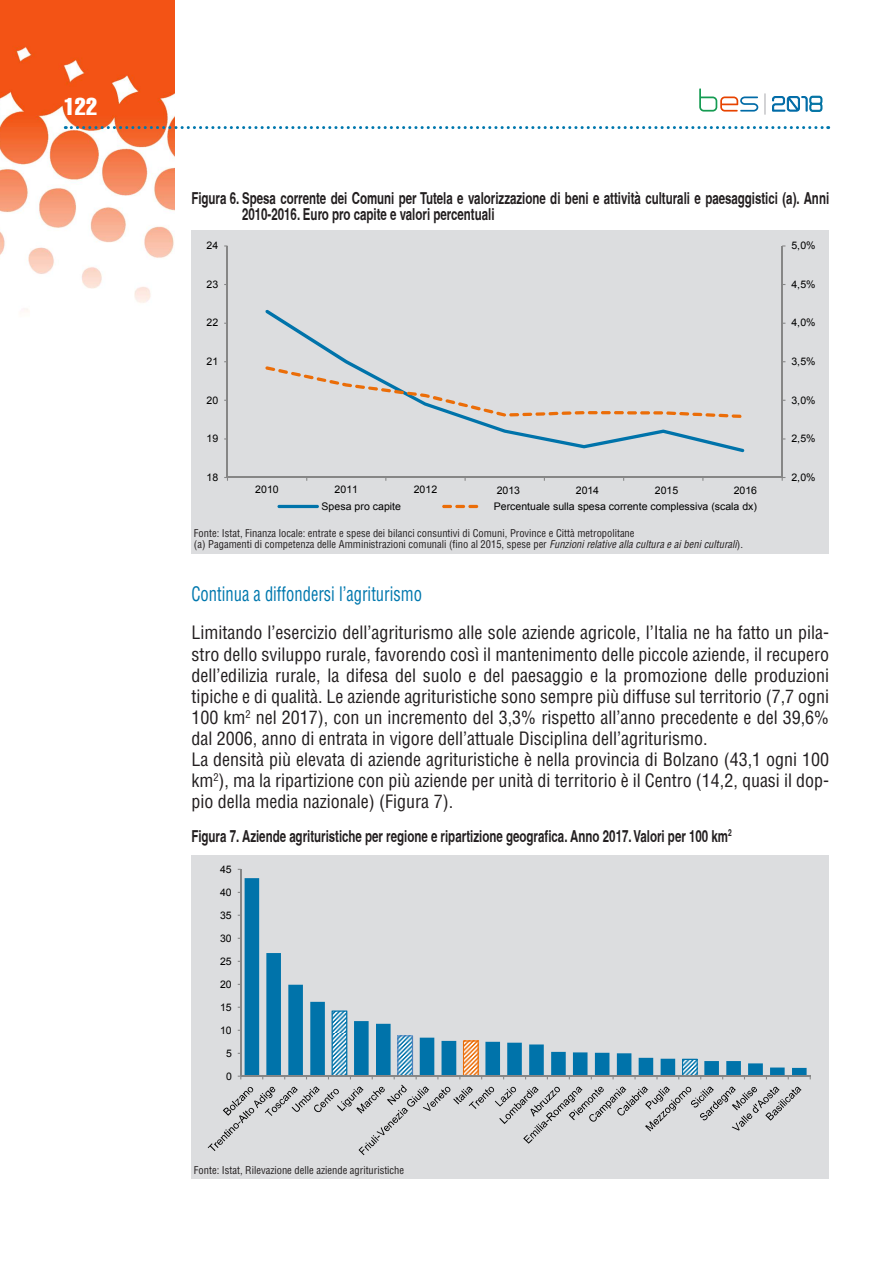
<style>
.page{position:relative;width:893px;height:1263px;background:#fff}
.page>*{position:absolute;margin:0;border:0;box-sizing:border-box;transform-origin:0 0}
.t1{font:24px "Helvetica LT Std Comp";color:#fff}
.t2{font:condensed 19.5px "Helvetica LT Std";color:#0078ae;scale:.85 1}
.t3{font:condensed 18px/21px "Helvetica LT Std";color:#231f20}
.t4{font:700 condensed 16.5px/16.5px "Helvetica";color:#231f20;scale:.85 1}
.t5{font:condensed 10.5px/10.5px "Helvetica LT Std";color:#231f20}
.t6{font:10.5px/16.4px "Arial";color:#000;text-align:right}
.s1{font-style:italic}
</style>
<div class="page">
<img style="left:0;top:0;width:174px;height:312px">
<svg style="left:65px;top:126px;width:764px;height:3px"></svg>
<svg style="left:765px;top:94px;width:1px;height:20px"></svg>
<svg style="left:699px;top:88px;width:59px;height:24px"></svg>
<svg style="left:772px;top:96px;width:51px;height:16px"></svg>
<div style="left:191px;top:856px;width:638px;height:323px;background:#dcdddf"></div>
<svg style="left:245px;top:878px;width:562px;height:198px"></svg>
<hr style="left:240px;top:869px;width:1px;height:207px;background:#868686">
<hr style="left:241px;top:1076px;width:569px;height:1px;background:#868686">
<svg style="left:328px;top:1010px;width:23px;height:69px"></svg>
<svg style="left:394px;top:1035px;width:23px;height:44px"></svg>
<svg style="left:459px;top:1040px;width:23px;height:39px"></svg>
<svg style="left:678px;top:1059px;width:23px;height:20px"></svg>
<svg style="left:208px;top:1085px;width:593px;height:70px"></svg>
<div style="left:191px;top:230px;width:638px;height:323px;background:#dcdddf"></div>
<hr style="left:782px;top:246px;width:1px;height:231px;background:#868686">
<hr style="left:227px;top:246px;width:1px;height:231px;background:#868686">
<hr style="left:227px;top:477px;width:555px;height:1px;background:#868686">
<svg style="left:265px;top:310px;width:479px;height:142px"></svg>
<svg style="left:265px;top:366px;width:476px;height:52px"></svg>
<hr style="left:277px;top:505px;width:42px;height:3px;background:#0073aa;border-radius:2px">
<svg style="left:442px;top:505px;width:36px;height:3px"></svg>
<h1 class="t1" style="left:64px;top:91px;width:35px">122</h1>
<p class="t4" style="left:242px;top:189px;width:692px;text-indent:-51px">Figura 6. Spesa corrente dei Comuni per Tutela e valorizzazione di beni e attività culturali e paesaggistici (a). Anni<br>2010-2016. Euro pro capite e valori percentuali</p>
<p class="t6" style="left:207px;top:238px;width:13px">24</p>
<p class="t6" style="left:207px;top:276px;width:13px">23</p>
<p class="t6" style="left:207px;top:315px;width:13px">22</p>
<p class="t6" style="left:207px;top:353px;width:13px">21</p>
<p class="t6" style="left:207px;top:392px;width:13px">20</p>
<p class="t6" style="left:207px;top:431px;width:13px">19</p>
<p class="t6" style="left:207px;top:469px;width:13px">18</p>
<p class="t6" style="left:255px;top:482px;width:25px">2010</p>
<p class="t6" style="left:335px;top:482px;width:25px">2011</p>
<p class="t6" style="left:414px;top:482px;width:25px">2012</p>
<p class="t6" style="left:321px;top:498px;width:81px">Spesa pro capite</p>
<p class="t6" style="left:494px;top:482px;width:265px">2016<br>Percentuale sulla spesa corrente complessiva (scala dx)</p>
<p class="t6" style="left:497px;top:482px;width:25px">2013</p>
<p class="t6" style="left:576px;top:482px;width:25px">2014</p>
<p class="t6" style="left:655px;top:482px;width:25px">2015</p>
<p class="t5" style="left:194px;top:528px;width:550px">Fonte: Istat, Finanza locale: entrate e spese dei bilanci consuntivi di Comuni, Province e Città metropolitane<br>(a) Pagamenti di competenza delle Amministrazioni comunali (fino al 2015, spese per <span class="s1">Funzioni relative alla cultura e ai beni culturali</span>).</p>
<p class="t6" style="left:791px;top:238px;width:26px">5,0%</p>
<p class="t6" style="left:791px;top:276px;width:26px">4,5%</p>
<p class="t6" style="left:791px;top:315px;width:26px">4,0%</p>
<p class="t6" style="left:791px;top:353px;width:26px">3,5%</p>
<p class="t6" style="left:791px;top:392px;width:26px">3,0%</p>
<p class="t6" style="left:791px;top:431px;width:26px">2,5%</p>
<p class="t6" style="left:791px;top:469px;width:26px">2,0%</p>
<p class="t2" style="left:191px;top:582px;width:273px">Continua a diffondersi l’agriturismo</p>
<p class="t3" style="left:191px;top:622px;width:639px">Limitando l’esercizio dell’agriturismo alle sole aziende agricole, l’Italia ne ha fatto un pila&shy;stro dello sviluppo rurale, favorendo così il mantenimento delle piccole aziende, il recupero dell’edilizia rurale, la difesa del suolo e del paesaggio e la promozione delle produzioni tipiche e di qualità. Le aziende agrituristiche sono sempre più diffuse sul territorio (7,7 ogni 100 km<sup>2</sup> nel 2017), con un incremento del 3,3% rispetto all’anno precedente e del 39,6% dal 2006, anno di entrata in vigore dell’attuale Disciplina dell’agriturismo.<br>La densità più elevata di aziende agrituristiche è nella provincia di Bolzano (43,1 ogni 100 km<sup>2</sup>), ma la ripartizione con più aziende per unità di territorio è il Centro (14,2, quasi il dop&shy;pio della media nazionale) (Figura 7).</p>
<p class="t4" style="left:191px;top:827px;width:637px">Figura 7. Aziende agrituristiche per regione e ripartizione geografica. Anno 2017. Valori per 100 km<sup>2</sup></p>
<p class="t6" style="left:220px;top:861px;width:13px">45</p>
<p class="t6" style="left:220px;top:884px;width:13px">40</p>
<p class="t6" style="left:220px;top:907px;width:13px">35</p>
<p class="t6" style="left:220px;top:930px;width:13px">30</p>
<p class="t6" style="left:220px;top:953px;width:13px">25</p>
<p class="t6" style="left:220px;top:976px;width:13px">20</p>
<p class="t6" style="left:220px;top:999px;width:13px">15</p>
<p class="t6" style="left:220px;top:1022px;width:13px">10</p>
<p class="t6" style="left:226px;top:1045px;width:7px">5</p>
<p class="t6" style="left:226px;top:1068px;width:7px">0</p>
<p class="t5" style="left:194px;top:1165px;width:212px">Fonte: Istat, Rilevazione delle aziende agrituristiche</p>
</div>
